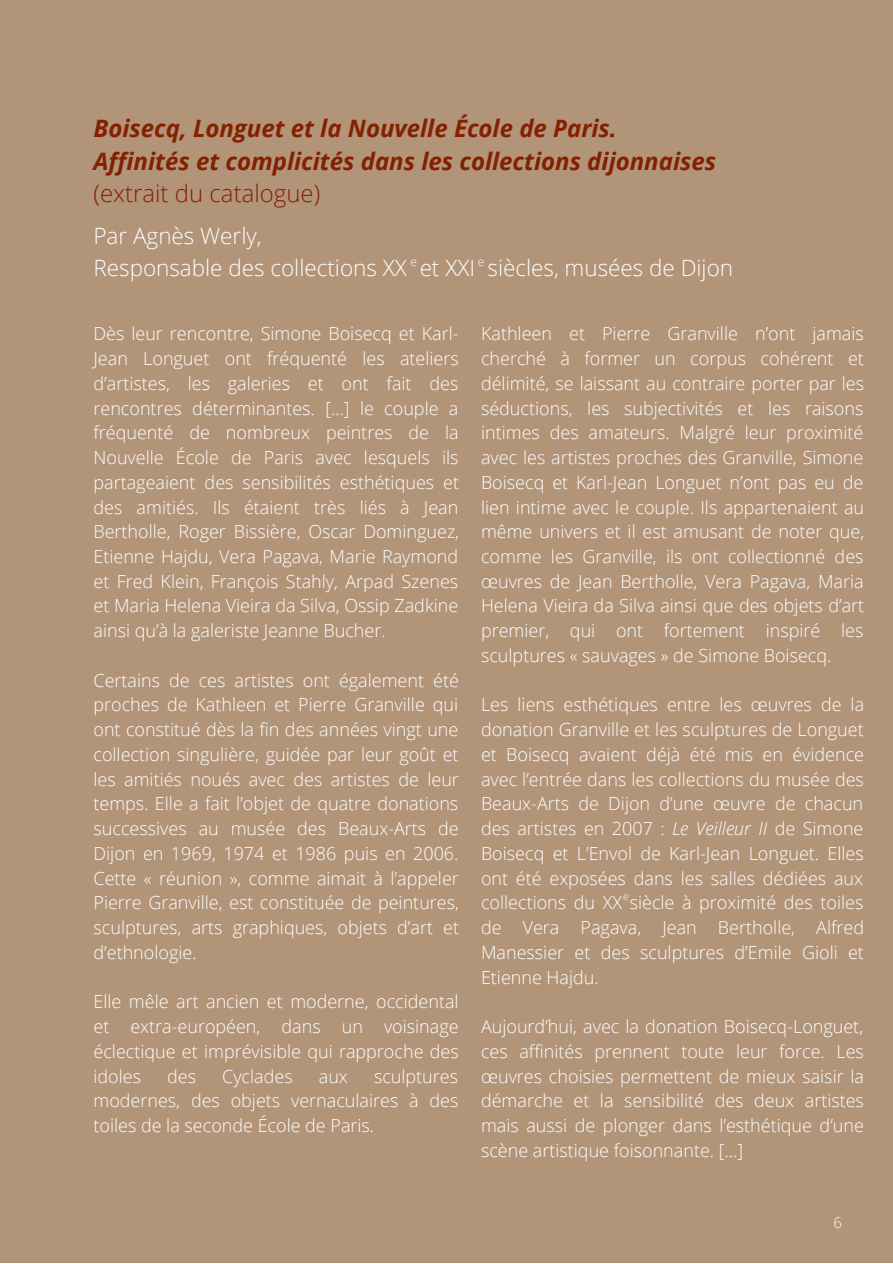
<style>
.page{position:relative;width:893px;height:1264px;background:#fff}
.page>*{position:absolute;margin:0;border:0;box-sizing:border-box;transform-origin:0 0}
.t1{font:italic 700 24px/32.5px "Open Sans";color:#842000}
.t2{font:300 24px "Open Sans";color:#842000}
.t3{font:300 22.5px/31.5px "Open Sans";color:#fff}
.t4{font:300 18px/24.8px "Open Sans";color:#fff;text-align:justify}
.t5{font:300 15px "Open Sans";color:#fff}
.t6{font:300 12px "Open Sans";color:#fff}
.t7{font:300 10.5px "Open Sans";color:#fff}
.s1{color:#b29478}
.s2{font-style:italic}
</style>
<div class="page">
<div style="left:0;top:0;width:892px;height:1262px;background:#b29478"></div>
<h1 class="t1" style="left:93px;top:112px;width:624px">Boisecq, Longuet et la Nouvelle École de Paris.<br>Affinités et complicités dans les collections dijonnaises</h1>
<h1 class="t2" style="left:93px;top:177px;width:228px">(extrait du catalogue)</h1>
<p class="t3" style="left:93px;top:219px;width:641px">Par Agnès Werly,<br>Responsable des collections XX<span class="s1">e</span>et XXI<span class="s1">e</span>siècles, musées de Dijon</p>
<p class="t6" style="left:410px;top:253px;width:8px">e</p>
<p class="t6" style="left:477px;top:253px;width:8px">e</p>
<p class="t4" style="left:93px;top:321px;width:367px">Dès leur rencontre, Simone Boisecq et Karl-Jean Longuet ont fréquenté les ateliers d’artistes, les galeries et ont fait des rencontres déterminantes. […] le couple a fréquenté de nombreux peintres de la Nouvelle École de Paris avec lesquels ils partageaient des sensibilités esthétiques et des amitiés. Ils étaient très liés à Jean Bertholle, Roger Bissière, Oscar Dominguez, Etienne Hajdu, Vera Pagava, Marie Raymond et Fred Klein, François Stahly, Arpad Szenes et Maria Helena Vieira da Silva, Ossip Zadkine ainsi qu’à la galeriste Jeanne Bucher.</p>
<p class="t4" style="left:93px;top:667px;width:367px">Certains de ces artistes ont également été proches de Kathleen et Pierre Granville qui ont constitué dès la fin des années vingt une collection singulière, guidée par leur goût et les amitiés noués avec des artistes de leur temps. Elle a fait l’objet de quatre donations successives au musée des Beaux-Arts de Dijon en 1969, 1974 et 1986 puis en 2006.<br>Cette « réunion », comme aimait à l’appeler Pierre Granville, est constituée de peintures, sculptures, arts graphiques, objets d’art et d’ethnologie.</p>
<p class="t4" style="left:93px;top:988px;width:367px">Elle mêle art ancien et moderne, occidental et extra-européen, dans un voisinage éclectique et imprévisible qui rapproche des idoles</p>
<p class="t4" style="left:93px;top:1063px;width:366px;text-indent:280px">sculptures modernes, des objets vernaculaires à des toiles de la seconde École de Paris.</p>
<p class="t4" style="left:167px;top:1063px;width:30px">des</p>
<p class="t4" style="left:222px;top:1063px;width:72px">Cyclades</p>
<p class="t4" style="left:319px;top:1063px;width:31px">aux</p>
<p class="t4" style="left:481px;top:321px;width:384px">Kathleen et Pierre Granville n’ont jamais cherché à former un corpus cohérent et délimité, se laissant au contraire porter par les séductions, les subjectivités et les raisons intimes des amateurs. Malgré leur proximité avec les artistes proches des Granville, Simone Boisecq et Karl-Jean Longuet n’ont pas eu de lien intime avec le couple. Ils appartenaient au même univers et il est amusant de noter que, comme les Granville, ils ont collectionné des œuvres de Jean Bertholle, Vera Pagava, Maria Helena Vieira da Silva ainsi que des objets d’art premier, qui ont fortement inspiré les sculptures « sauvages » de Simone Boisecq.</p>
<p class="t4" style="left:481px;top:692px;width:384px">Les liens esthétiques entre les œuvres de la donation Granville et les sculptures de Longuet et Boisecq avaient déjà été mis en évidence avec l’entrée dans les collections du musée des Beaux-Arts de Dijon d’une œuvre de chacun des artistes en 2007 : <span class="s2">Le Veilleur II</span> de Simone Boisecq et L’Envol de Karl-Jean Longuet. Elles ont été exposées dans les salles dédiées aux collections du XX siècle à proximité des toiles de Vera Pagava, Jean Bertholle, Alfred Manessier et des sculptures d’Emile Gioli et Etienne Hajdu.</p>
<p class="t4" style="left:481px;top:1013px;width:384px">Aujourd’hui, avec la donation Boisecq-Longuet, ces affinités prennent toute leur force. Les œuvres choisies permettent de mieux saisir la démarche et la sensibilité des deux artistes mais aussi de plonger dans l’esthétique d’une scène artistique foisonnante. […]</p>
<p class="t7" style="left:623px;top:888px;width:7px">e</p>
<p class="t5" style="left:833px;top:1211px;width:10px">6</p>
</div>
